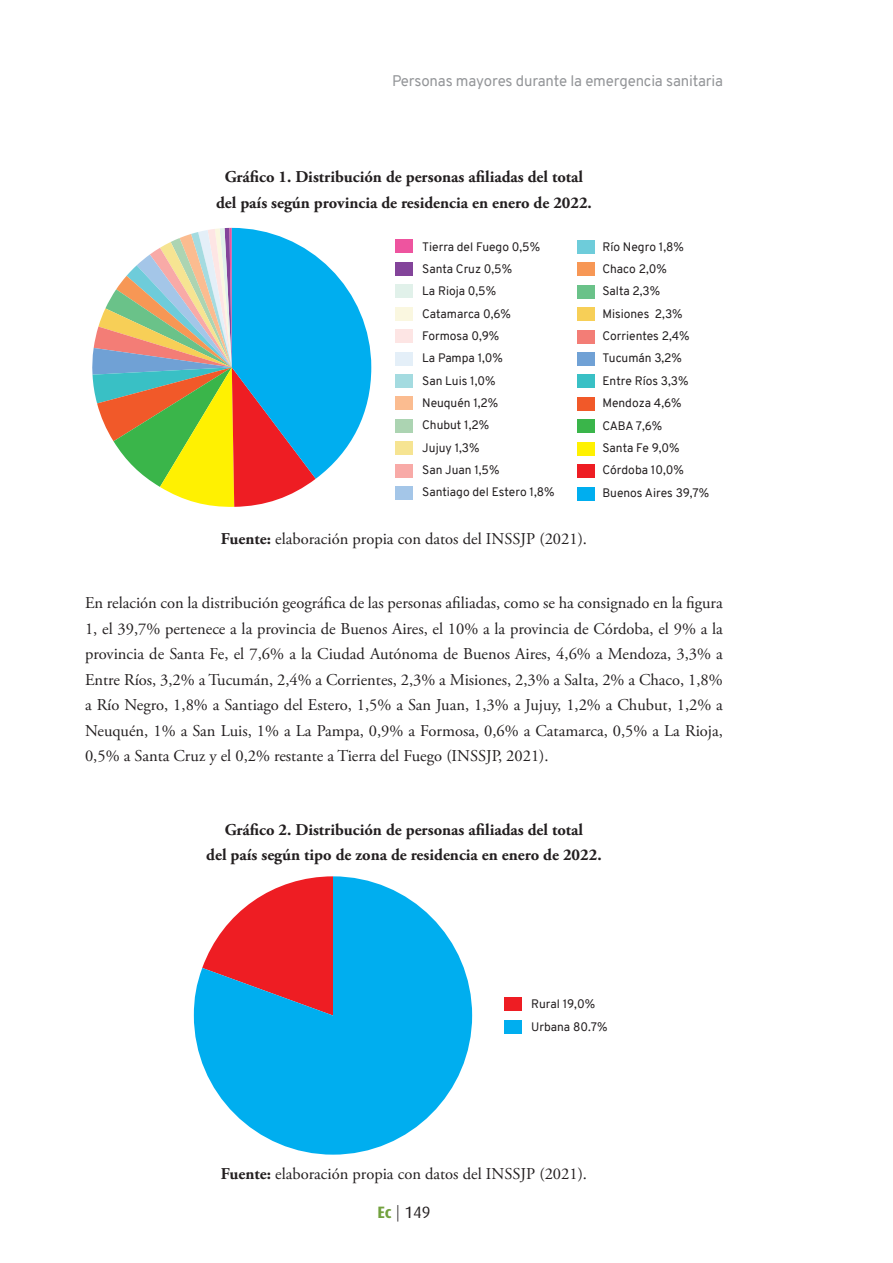
<style>
.page{position:relative;width:893px;height:1263px;background:#fff}
.page>*{position:absolute;margin:0;border:0;box-sizing:border-box;transform-origin:0 0}
.t1{font:16.5px/25.5px "Adobe Garamond Pro";color:#231f20;text-align:justify}
.t2{font:700 16.5px/25.5px "Adobe Garamond Pro";color:#231f20;text-align:center}
.t3{font:16.5px "Dax";color:#231f20}
.t4{font:15px "Overpass";letter-spacing:-.01em;color:#939598}
.t5{font:12px/22.4px "Overpass";color:#231f20}
.s1{font-weight:700}
.s2{font-weight:700;color:#72a13e}
.s3{font-weight:300}
</style>
<div class="page">
<div style="left:395px;top:240px;width:18px;height:13px;background:#ee549f"></div>
<div style="left:395px;top:262px;width:18px;height:14px;background:#83449a"></div>
<div style="left:395px;top:284px;width:18px;height:14px;background:#e1f1ea"></div>
<div style="left:395px;top:307px;width:18px;height:14px;background:#faf7e0"></div>
<div style="left:395px;top:329px;width:18px;height:14px;background:#fde5e4"></div>
<div style="left:395px;top:352px;width:18px;height:13px;background:#e4eff8"></div>
<div style="left:395px;top:374px;width:18px;height:14px;background:#a4dbe0"></div>
<div style="left:395px;top:397px;width:18px;height:13px;background:#fbbc90"></div>
<div style="left:395px;top:419px;width:18px;height:14px;background:#acd4b2"></div>
<div style="left:395px;top:441px;width:18px;height:14px;background:#f6e492"></div>
<div style="left:395px;top:464px;width:18px;height:13px;background:#f8aaa7"></div>
<div style="left:395px;top:486px;width:18px;height:14px;background:#a4c6e8"></div>
<div style="left:577px;top:240px;width:17px;height:14px;background:#6eccda"></div>
<div style="left:577px;top:262px;width:17px;height:14px;background:#f79755"></div>
<div style="left:577px;top:285px;width:17px;height:14px;background:#6ac289"></div>
<div style="left:577px;top:307px;width:17px;height:14px;background:#f7cf57"></div>
<div style="left:577px;top:330px;width:17px;height:13px;background:#f37d76"></div>
<div style="left:577px;top:352px;width:17px;height:14px;background:#70a1d5"></div>
<div style="left:577px;top:375px;width:17px;height:13px;background:#39c0c5"></div>
<div style="left:577px;top:397px;width:17px;height:14px;background:#f15929"></div>
<div style="left:577px;top:419px;width:17px;height:14px;background:#3ab54a"></div>
<div style="left:577px;top:442px;width:17px;height:13px;background:#fff101"></div>
<div style="left:577px;top:464px;width:17px;height:14px;background:#ee1d23"></div>
<div style="left:577px;top:487px;width:17px;height:13px;background:#00aeef"></div>
<svg style="left:92px;top:228px;width:279px;height:279px"></svg>
<div style="left:504px;top:997px;width:18px;height:14px;background:#ee1d23"></div>
<div style="left:504px;top:1020px;width:18px;height:13px;background:#00aeef"></div>
<svg style="left:194px;top:876px;width:278px;height:279px;fill:#00aeef"></svg>
<p class="t4" style="left:392px;top:71px;width:332px">Personas mayores durante la emergencia sanitaria</p>
<p class="t2" style="left:216px;top:164px;width:377px">Gráfico 1. Distribución de personas afiliadas del total del país según provincia de residencia en enero de 2022.</p>
<p class="t5" style="left:422px;top:235px;width:134px">Tierra del Fuego 0,5%<br>Santa Cruz 0,5%<br>La Rioja 0,5%<br>Catamarca 0,6%<br>Formosa 0,9%<br>La Pampa 1,0%<br>San Luis 1,0%<br>Neuquén 1,2%<br>Chubut 1,2%<br>Jujuy 1,3%<br>San Juan 1,5%<br>Santiago del Estero 1,8%</p>
<p class="t5" style="left:602px;top:235px;width:108px">Río Negro 1,8%<br>Chaco 2,0%<br>Salta 2,3%<br>Misiones 2,3%<br>Corrientes 2,4%<br>Tucumán 3,2%<br>Entre Ríos 3,3%<br>Mendoza 4,6%<br>CABA 7,6%<br>Santa Fe 9,0%<br>Córdoba 10,0%<br>Buenos Aires 39,7%</p>
<p class="t1" style="left:221px;top:527px;width:368px"><span class="s1">Fuente:</span> elaboración propia con datos del INSSJP (2021).</p>
<p class="t1" style="left:85px;top:591px;width:639px">En relación con la distribución geográfica de las personas afiliadas, como se ha consignado en la figura 1, el 39,7% pertenece a la provincia de Buenos Aires, el 10% a la provincia de Córdoba, el 9% a la provincia de Santa Fe, el 7,6% a la Ciudad Autónoma de Buenos Aires, 4,6% a Mendoza, 3,3% a Entre Ríos, 3,2% a Tucumán, 2,4% a Corrientes, 2,3% a Misiones, 2,3% a Salta, 2% a Chaco, 1,8% a Río Negro, 1,8% a Santiago del Estero, 1,5% a San Juan, 1,3% a Jujuy, 1,2% a Chubut, 1,2% a Neuquén, 1% a San Luis, 1% a La Pampa, 0,9% a Formosa, 0,6% a Catamarca, 0,5% a La Rioja, 0,5% a Santa Cruz y el 0,2% restante a Tierra del Fuego (INSSJP, 2021).</p>
<p class="t2" style="left:206px;top:817px;width:397px">Gráfico 2. Distribución de personas afiliadas del total<br>del país según tipo de zona de residencia en enero de 2022.</p>
<p class="t5" style="left:531px;top:993px;width:78px">Rural 19,0%<br>Urbana 80.7%</p>
<p class="t1" style="left:221px;top:1162px;width:368px"><span class="s1">Fuente:</span> elaboración propia con datos del INSSJP (2021).</p>
<p class="t3" style="left:377px;top:1203px;width:55px"><span class="s2">Ec</span> <span class="s3">|</span> 149</p>
</div>
